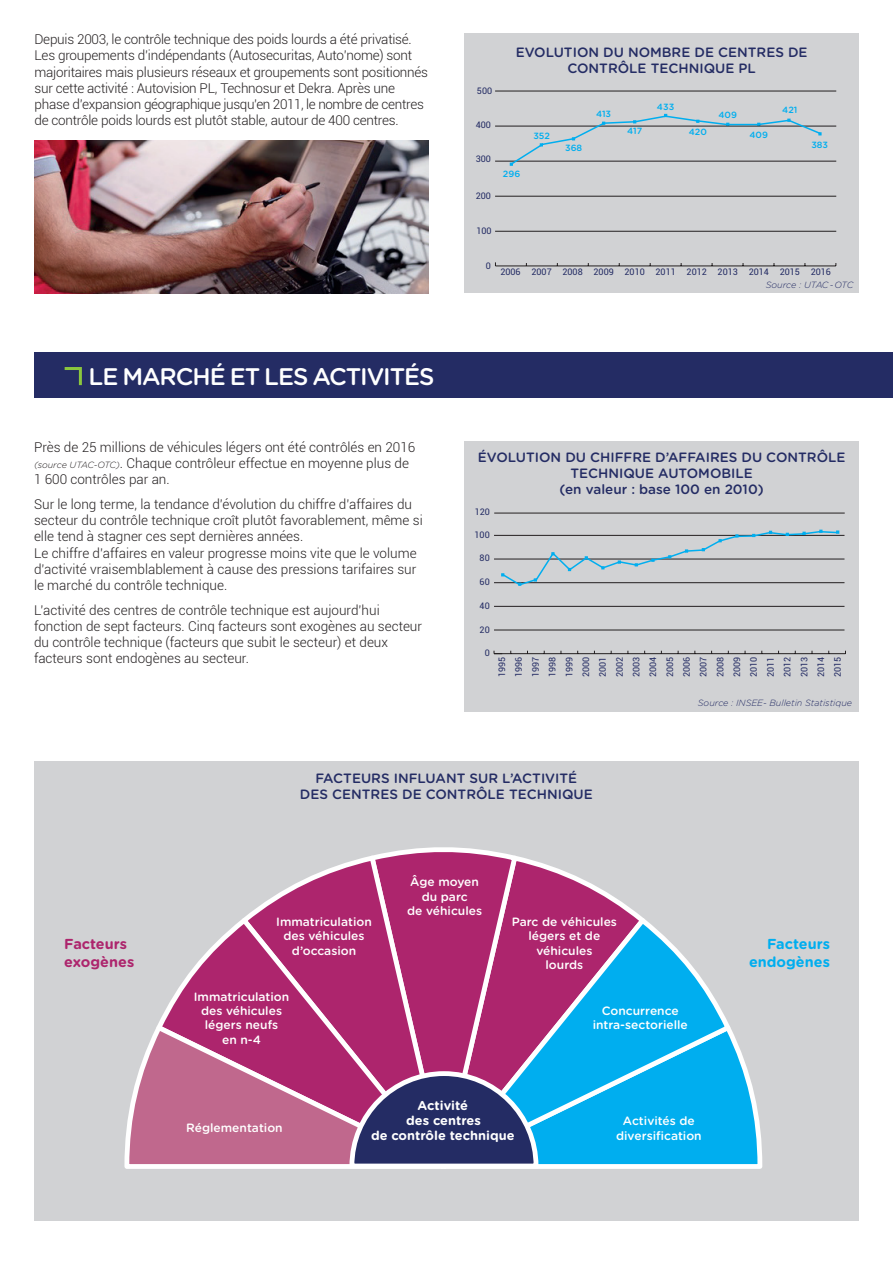
<style>
.page{position:relative;width:893px;height:1263px;background:#fff}
.page>*{position:absolute;margin:0;border:0;box-sizing:border-box;transform-origin:0 0}
.t1{font:500 24px "Gotham Rounded";letter-spacing:-.045em;color:#fff}
.t2{font:700 14.4px/17.4px "Gotham Rounded";color:#00aeef;text-align:right}
.t3{font:700 14.4px/17.4px "Gotham Rounded";color:#ad256d}
.t4{font:300 13.5px/16.2px "Roboto";color:#231f20}
.t5{font:500 13.5px/16.2px "Gotham Rounded";color:#242c64;text-align:center}
.t6{font:700 12.9px/15.5px "Gotham Rounded";color:#fff;text-align:center}
.t7{font:500 12px/14.4px "Gotham Rounded";color:#fff;text-align:center}
.t8{font:9px/16.8px "Roboto";color:#242c64;text-align:justify}
.t9{font:italic 300 9px "Gotham Rounded";color:#242c64}
.t10{font:500 9px "Gotham Rounded";color:#00aeef}
.s1{font-family:"Gotham Rounded";font-style:italic;font-size:9px}
</style>
<div class="page">
<div style="left:35px;top:761px;width:824px;height:459px;background:#d1d2d4"></div>
<div style="left:464px;top:442px;width:395px;height:270px;background:#d1d2d4"></div>
<div style="left:464px;top:34px;width:395px;height:259px;background:#d1d2d4"></div>
<hr style="left:495px;top:266px;width:341px;height:1px;background:#231f20">
<hr style="left:494px;top:653px;width:351px;height:1px;background:#231f20">
<hr style="left:494px;top:630px;width:350px;height:1px;background:#231f20">
<hr style="left:494px;top:606px;width:350px;height:1px;background:#231f20">
<hr style="left:494px;top:582px;width:350px;height:1px;background:#231f20">
<hr style="left:494px;top:559px;width:350px;height:1px;background:#231f20">
<hr style="left:494px;top:535px;width:350px;height:1px;background:#231f20">
<svg style="left:501px;top:530px;width:338px;height:56px"></svg>
<div style="left:35px;top:352px;width:858px;height:46px;background:#242c64"></div>
<svg style="left:64px;top:367px;width:18px;height:19px"></svg>
<img style="left:34px;top:141px;width:394px;height:152px">
<hr style="left:494px;top:513px;width:351px;height:1px;background:#231f20">
<hr style="left:495px;top:231px;width:341px;height:1px;background:#231f20">
<hr style="left:495px;top:196px;width:341px;height:1px;background:#231f20">
<hr style="left:495px;top:161px;width:341px;height:1px;background:#231f20">
<hr style="left:495px;top:126px;width:341px;height:1px;background:#231f20">
<hr style="left:495px;top:91px;width:341px;height:1px;background:#231f20">
<svg style="left:510px;top:114px;width:312px;height:52px"></svg>
<svg style="left:520px;top:857px;width:118px;height:57px"></svg>
<svg style="left:392px;top:847px;width:128px;height:67px;background:#bc558c"></svg>
<svg style="left:249px;top:852px;width:201px;height:62px"></svg>
<svg style="left:160px;top:914px;width:277px;height:107px;background:#b64983"></svg>
<svg style="left:124px;top:1021px;width:313px;height:148px"></svg>
<svg style="left:437px;top:914px;width:294px;height:114px;background:#866ea7"></svg>
<svg style="left:127px;top:1028px;width:633px;height:141px;background:#707bad"></svg>
<p class="t4" style="left:34px;top:31px;width:395px">Depuis 2003, le contrôle technique des poids lourds a été privatisé.<br>Les groupements d’indépendants (Autosecuritas, Auto’nome) sont majoritaires mais plusieurs réseaux et groupements sont positionnés sur cette activité : Autovision PL, Technosur et Dekra. Après une phase d’expansion géographique jusqu’en 2011, le nombre de centres de contrôle poids lourds est plutôt stable, autour de 400 centres.</p>
<h1 class="t1" style="left:89px;top:359px;width:348px">LE MARCHÉ ET LES ACTIVITÉS</h1>
<p class="t4" style="left:34px;top:438px;width:383px">Près de 25 millions de véhicules légers ont été contrôlés en 2016 <span class="s1">(source UTAC-OTC)</span>. Chaque contrôleur effectue en moyenne plus de<br>1 600 contrôles par an.</p>
<p class="t4" style="left:34px;top:496px;width:390px">Sur le long terme, la tendance d’évolution du chiffre d’affaires du secteur du contrôle technique croît plutôt favorablement, même si elle tend à stagner ces sept dernières années.<br>Le chiffre d’affaires en valeur progresse moins vite que le volume d’activité vraisemblablement à cause des pressions tarifaires sur le marché du contrôle technique.</p>
<p class="t4" style="left:34px;top:601px;width:390px">L’activité des centres de contrôle technique est aujourd’hui fonction de sept facteurs. Cinq facteurs sont exogènes au secteur du contrôle technique (facteurs que subit le secteur) et deux facteurs sont endogènes au secteur.</p>
<p class="t8" style="left:477px;top:82px;width:17px">500</p>
<p class="t8" style="left:476px;top:116px;width:17px">400</p>
<p class="t8" style="left:476px;top:150px;width:17px">300</p>
<p class="t8" style="left:476px;top:187px;width:17px">200</p>
<p class="t5" style="left:516px;top:43px;width:293px">EVOLUTION DU NOMBRE DE CENTRES DE<br>CONTRÔLE TECHNIQUE PL</p>
<p class="t10" style="left:503px;top:168px;width:19px">296</p>
<p class="t10" style="left:533px;top:130px;width:18px">352</p>
<p class="t10" style="left:565px;top:141px;width:19px">368</p>
<p class="t10" style="left:596px;top:107px;width:17px">413</p>
<p class="t10" style="left:627px;top:125px;width:17px">417</p>
<p class="t10" style="left:657px;top:100px;width:19px">433</p>
<p class="t10" style="left:689px;top:126px;width:20px">420</p>
<p class="t10" style="left:718px;top:109px;width:20px">409</p>
<p class="t10" style="left:749px;top:129px;width:20px">409</p>
<p class="t10" style="left:782px;top:103px;width:17px">421</p>
<p class="t10" style="left:811px;top:138px;width:18px">383</p>
<p class="t8" style="left:476px;top:222px;width:17px">100</p>
<p class="t8" style="left:486px;top:257px;width:7px">0</p>
<p class="t8" style="left:500px;top:263px;width:332px">2006 2007 2008 2009 2010 2011 2012 2013 2014 2015 2016</p>
<p class="t9" style="left:766px;top:279px;width:89px">Source : UTAC - OTC</p>
<p class="t5" style="left:478px;top:449px;width:369px">ÉVOLUTION DU CHIFFRE D’AFFAIRES DU CONTRÔLE<br>TECHNIQUE AUTOMOBILE<br>(en valeur : base 100 en 2010)</p>
<p class="t8" style="left:475px;top:503px;width:17px">120</p>
<p class="t8" style="left:475px;top:526px;width:17px">100</p>
<p class="t8" style="left:480px;top:549px;width:12px">80</p>
<p class="t8" style="left:480px;top:573px;width:12px">60</p>
<p class="t8" style="left:480px;top:597px;width:12px">40</p>
<p class="t8" style="left:480px;top:621px;width:12px">20</p>
<p class="t8" style="left:485px;top:644px;width:7px">0</p>
<p class="t8" style="left:493px;top:677px;width:22px;rotate:-90deg">1995<br>1996<br>1997<br>1998<br>1999<br>2000<br>2001<br>2002<br>2003<br>2004<br>2005<br>2006<br>2007<br>2008<br>2009<br>2010<br>2011<br>2012<br>2013<br>2014<br>2015</p>
<p class="t9" style="left:698px;top:697px;width:156px">Source : INSEE- Bulletin Statistique</p>
<p class="t5" style="left:300px;top:769px;width:294px">FACTEURS INFLUANT SUR L’ACTIVITÉ<br>DES CENTRES DE CONTRÔLE TECHNIQUE</p>
<p class="t7" style="left:407px;top:874px;width:77px">Âge moyen du parc<br>de véhicules</p>
<p class="t7" style="left:512px;top:914px;width:107px">Parc de véhicules légers et de véhicules<br>lourds</p>
<p class="t7" style="left:593px;top:1003px;width:97px">Concurrence intra-sectorielle</p>
<p class="t7" style="left:276px;top:914px;width:97px">Immatriculation des véhicules d’occasion</p>
<p class="t3" style="left:64px;top:935px;width:72px">Facteurs exogènes</p>
<p class="t2" style="left:749px;top:935px;width:82px">Facteurs endogènes</p>
<p class="t7" style="left:194px;top:988px;width:97px">Immatriculation des véhicules légers neufs<br>en n-4</p>
<p class="t7" style="left:186px;top:1120px;width:98px">Réglementation</p>
<p class="t6" style="left:371px;top:1097px;width:145px">Activité<br>des centres<br>de contrôle technique</p>
<p class="t7" style="left:616px;top:1113px;width:87px">Activités de diversification</p>
</div>
